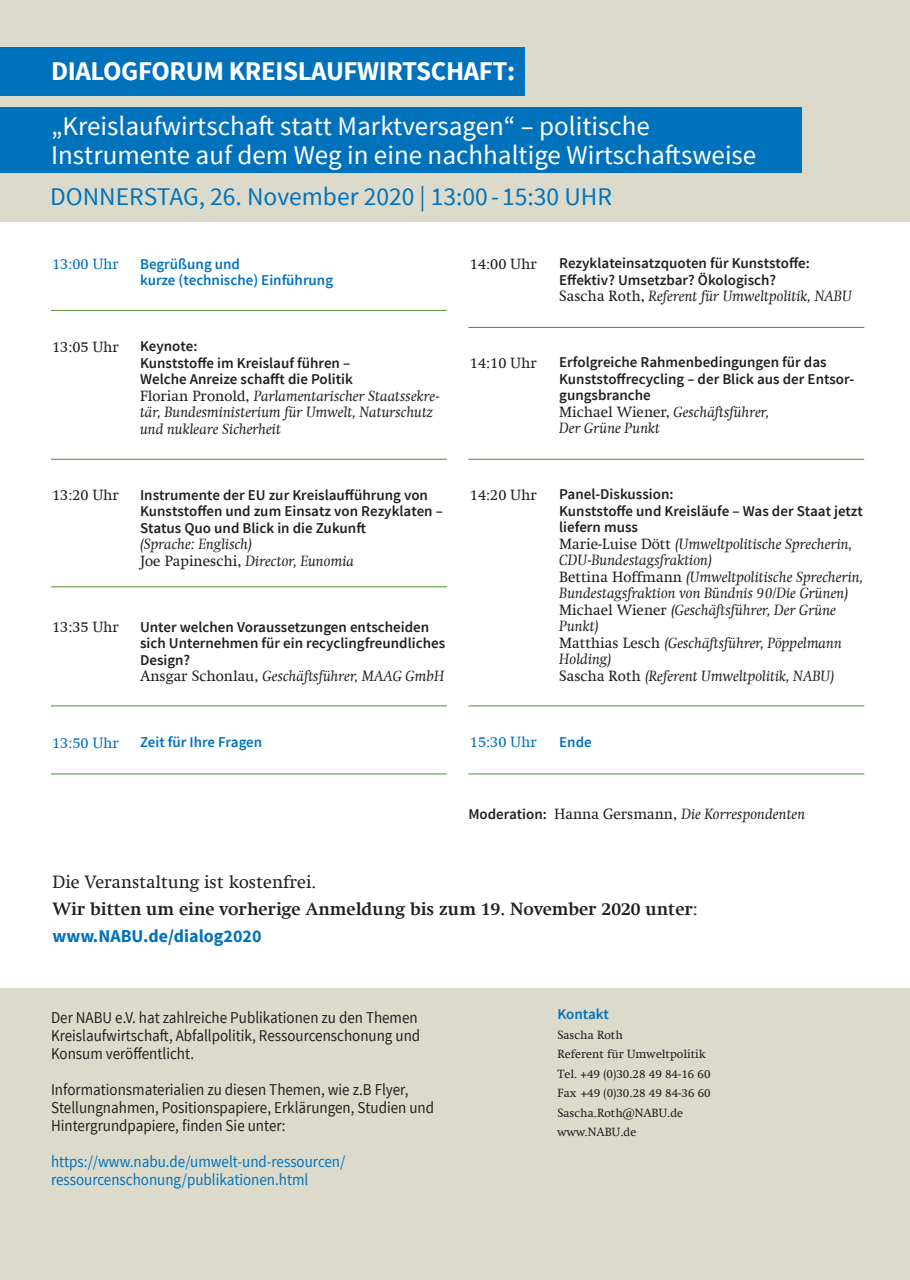
<style>
.page{position:relative;width:910px;height:1280px;background:#fff}
.page>*{position:absolute;margin:0;border:0;box-sizing:border-box;transform-origin:0 0}
.t1{font:27px/28.2px "Source Sans Pro";color:#fff}
.t2{font:700 27px "Source Sans Pro";letter-spacing:-.015em;color:#fff}
.t3{font:25.5px "Source Sans Pro";color:#0072bc}
.t4{font:700 18px/27px "Swift Com";color:#231f20}
.t5{font:700 18px "Source Sans Pro";color:#0072bc}
.t6{font:16.5px/18px "Source Sans Pro";color:#231f20;scale:.91 1}
.t7{font:16.5px/18px "Source Sans Pro";color:#0072bc;scale:.91 1}
.t8{font:italic 15px/16.5px "Swift Com";color:#231f20}
.t9{font:600 15px/16.5px "Source Sans Pro";color:#231f20}
.t10{font:600 15px/16.5px "Source Sans Pro";color:#0072bc}
.t11{font:15px "Swift Com";color:#231f20}
.t12{font:15px "Swift Com";color:#0072bc}
.t13{font:12px/19.5px "Swift Com";color:#231f20}
.s1{font-style:normal}
.s2{font-family:"Source Sans Pro";font-weight:600;font-style:normal}
.s3{font-weight:400}
</style>
<div class="page">
<div style="left:0;top:0;width:910px;height:221px;background:#dcdbcb"></div>
<div style="left:0;top:989px;width:910px;height:291px;background:#dcdbcb"></div>
<hr style="left:51px;top:310px;width:396px;height:1px;background:#509030">
<hr style="left:51px;top:459px;width:396px;height:1px;background:#509030">
<hr style="left:51px;top:586px;width:396px;height:1px;background:#509030">
<hr style="left:51px;top:773px;width:396px;height:1px;background:#509030">
<hr style="left:51px;top:705px;width:396px;height:1px;background:#509030">
<hr style="left:468px;top:327px;width:396px;height:1px;background:#509030">
<div style="left:0;top:107px;width:801px;height:66px;background:#0072bc"></div>
<div style="left:0;top:47px;width:525px;height:49px;background:#0072bc"></div>
<hr style="left:468px;top:459px;width:396px;height:1px;background:#509030">
<hr style="left:468px;top:705px;width:396px;height:1px;background:#509030">
<hr style="left:468px;top:773px;width:396px;height:1px;background:#509030">
<h1 class="t2" style="left:51px;top:53px;width:466px">DIALOGFORUM KREISLAUFWIRTSCHAFT:</h1>
<h1 class="t1" style="left:51px;top:113px;width:707px">„Kreislaufwirtschaft statt Marktversagen“ – politische<br>Instrumente auf dem Weg in eine nachhaltige Wirtschaftsweise</h1>
<h2 class="t3" style="left:50px;top:180px;width:564px">DONNERSTAG, 26. November 2020 | 13:00 - 15:30 UHR</h2>
<p class="t12" style="left:52px;top:255px;width:68px">13:00 Uhr</p>
<p class="t10" style="left:140px;top:256px;width:195px">Begrüßung und<br>kurze (technische) Einführung</p>
<p class="t11" style="left:470px;top:255px;width:68px">14:00 Uhr</p>
<p class="t9" style="left:559px;top:256px;width:252px">Rezyklateinsatzquoten für Kunststoffe:<br>Effektiv? Umsetzbar? Ökologisch?</p>
<p class="t8" style="left:559px;top:288px;width:294px"><span class="s1">Sascha Roth,</span> Referent für Umweltpolitik, NABU</p>
<p class="t11" style="left:52px;top:338px;width:68px">13:05 Uhr</p>
<p class="t9" style="left:140px;top:338px;width:214px">Keynote:<br>Kunststoffe im Kreislauf führen –<br>Welche Anreize schafft die Politik</p>
<p class="t8" style="left:140px;top:387px;width:301px"><span class="s1">Florian Pronold,</span> Parlamentarischer Staatssekre&shy;tär, Bundesministerium für Umwelt, Naturschutz und nukleare Sicherheit</p>
<p class="t11" style="left:470px;top:354px;width:68px">14:10 Uhr</p>
<p class="t9" style="left:559px;top:355px;width:296px">Erfolgreiche Rahmenbedingungen für das<br>Kunststoffrecycling – der Blick aus der Entsor&shy;gungsbranche</p>
<p class="t8" style="left:559px;top:403px;width:212px"><span class="s1">Michael Wiener,</span> Geschäftsführer,<br>Der Grüne Punkt</p>
<p class="t11" style="left:52px;top:486px;width:68px">13:20 Uhr</p>
<p class="t9" style="left:140px;top:487px;width:304px">Instrumente der EU zur Kreislaufführung von<br>Kunststoffen und zum Einsatz von Rezyklaten –<br>Status Quo und Blick in die Zukunft</p>
<p class="t8" style="left:140px;top:536px;width:215px">(Sprache: Englisch)<br><span class="s1">Joe Papineschi,</span> Director, Eunomia</p>
<p class="t11" style="left:52px;top:618px;width:68px">13:35 Uhr</p>
<p class="t9" style="left:140px;top:619px;width:307px">Unter welchen Voraussetzungen entscheiden sich Unternehmen für ein recyclingfreundliches<br>Design?</p>
<p class="t8" style="left:140px;top:668px;width:306px"><span class="s1">Ansgar Schonlau,</span> Geschäftsführer, MAAG GmbH</p>
<p class="t11" style="left:470px;top:486px;width:68px">14:20 Uhr</p>
<p class="t9" style="left:559px;top:487px;width:305px">Panel-Diskussion:<br>Kunststoffe und Kreisläufe – Was der Staat jetzt liefern muss</p>
<p class="t8" style="left:559px;top:535px;width:306px"><span class="s1">Marie-Luise Dött</span> (Umweltpolitische Sprecherin, CDU-Bundestagsfraktion)<br><span class="s1">Bettina Hoffmann</span> (Umweltpolitische Sprecherin, Bundestagsfraktion von Bündnis 90/Die Grünen)<br><span class="s1">Michael Wiener</span> (Geschäftsführer, Der Grüne Punkt)<br><span class="s1">Matthias Lesch</span> (Geschäftsführer, Pöppelmann Holding)<br><span class="s1">Sascha Roth</span> (Referent Umweltpolitik, NABU)</p>
<p class="t12" style="left:52px;top:734px;width:68px">13:50 Uhr</p>
<p class="t10" style="left:140px;top:734px;width:124px">Zeit für Ihre Fragen</p>
<p class="t12" style="left:470px;top:733px;width:68px">15:30 Uhr</p>
<p class="t10" style="left:559px;top:734px;width:34px">Ende</p>
<p class="t8" style="left:468px;top:805px;width:338px"><span class="s2">Moderation:</span> <span class="s1">Hanna Gersmann,</span> Die Korrespondenten</p>
<p class="t4" style="left:53px;top:868px;width:647px"><span class="s3">Die Veranstaltung ist kostenfrei.<br></span>Wir bitten um eine vorherige Anmeldung bis zum 19. November 2020 unter<span class="s3">:</span></p>
<p class="t5" style="left:53px;top:925px;width:210px">www.NABU.de/dialog2020</p>
<p class="t6" style="left:51px;top:1009px;width:407px">Der NABU e.V. hat zahlreiche Publikationen zu den Themen<br>Kreislaufwirtschaft, Abfallpolitik, Ressourcenschonung und<br>Konsum veröffentlicht.</p>
<p class="t6" style="left:51px;top:1081px;width:422px">Informationsmaterialien zu diesen Themen, wie z.B Flyer,<br>Stellungnahmen, Positionspapiere, Erklärungen, Studien und<br>Hintergrundpapiere, finden Sie unter:</p>
<p class="t7" style="left:51px;top:1153px;width:325px">https://www.nabu.de/umwelt-und-ressourcen/ ressourcenschonung/publikationen.html</p>
<p class="t10" style="left:557px;top:1006px;width:53px">Kontakt</p>
<p class="t13" style="left:557px;top:1025px;width:155px">Sascha Roth<br>Referent für Umweltpolitik<br>Tel. +49 (0)30.28 49 84-16 60<br>Fax +49 (0)30.28 49 84-36 60<br>Sascha.Roth@NABU.de www.NABU.de</p>
</div>
